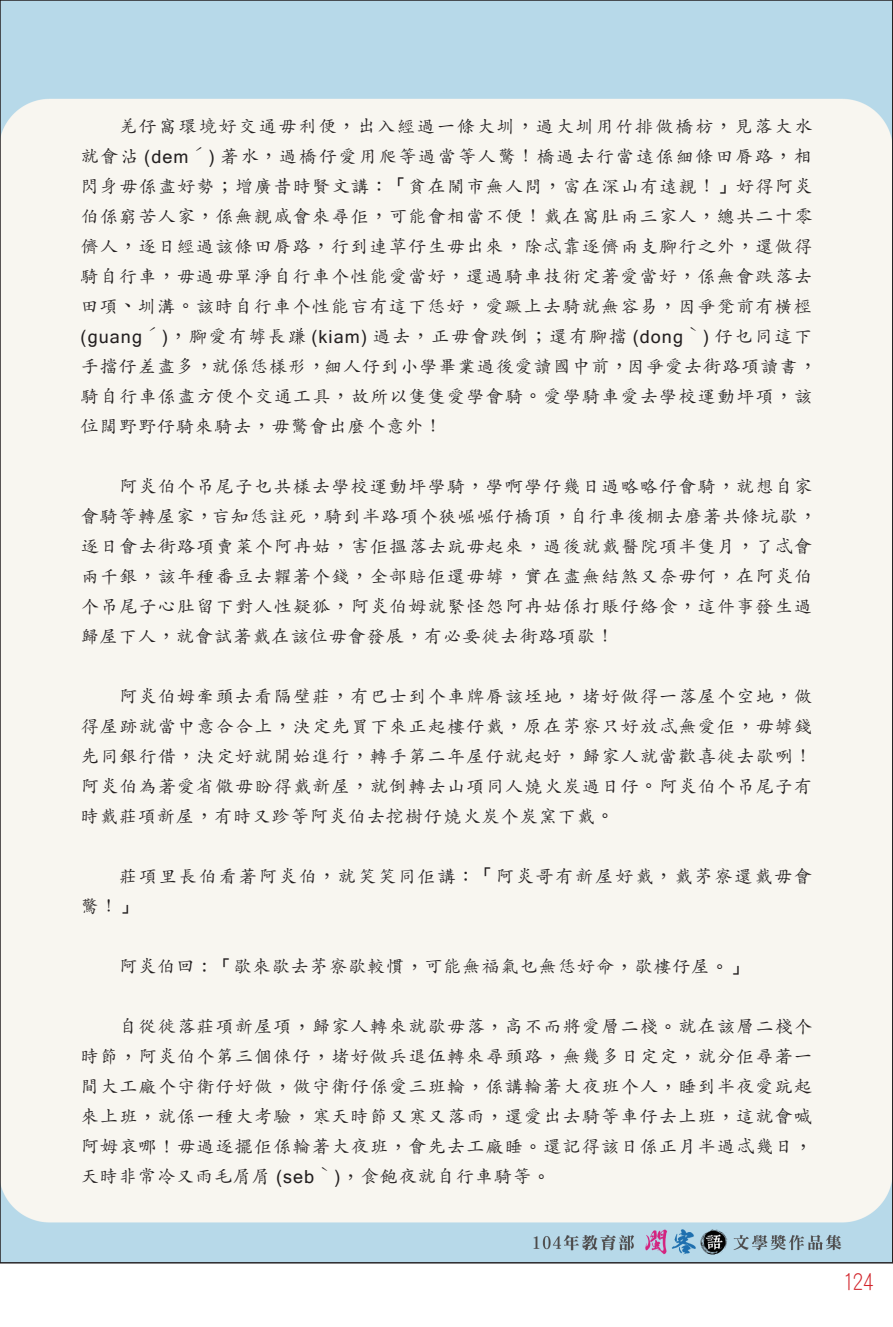
<style>
.page{position:relative;width:893px;height:1327px;background:#fff}
.page>*{position:absolute;margin:0;border:0;box-sizing:border-box;transform-origin:0 0}
.t1{font:21px "DF Li Hei Lt WIN BF";color:#d1232a}
.t2{font:18px/30px "Adobe Kaiti Std";letter-spacing:.07em;color:#231f20;text-align:justify}
.t3{font:18px "Adobe Kaiti Std";letter-spacing:.11em;color:#231f20}
.t4{font:18px "Microsoft Sans Serif";letter-spacing:.06em;color:#231f20}
.t5{font:18px "DF Li Kai Shu Md WIN BF";color:#231f20}
.s1{font-family:"DF Li Kai Shu Md WIN BF"}
.s2{font-family:"Microsoft Sans Serif"}
.s3{font-family:"Adobe Kaiti Std"}
</style>
<div class="page">
<img style="left:2px;top:2px;width:889px;height:1259px">
<svg style="left:289px;top:328px;width:16px;height:16px"></svg>
<p class="t2" style="left:81px;top:111px;width:733px;text-indent:38px">羌仔窩環境好交通毋利便<span class="s1">，</span>出入經過一條大圳<span class="s1">，</span>過大圳用竹排做橋枋<span class="s1">，</span>見落大水就會沾 <span class="s2">(dem</span>ˊ<span class="s2">)</span> 著水<span class="s1">，</span>過橋仔愛用爬等過當等人驚<span class="s1">！</span>橋過去行當遠係細條田脣路<span class="s1">，</span>相閃身毋係盡好勢<span class="s1">；</span>增廣昔時賢文講<span class="s1">：「</span>貧在鬧市無人問<span class="s1">，</span>富在深山有遠親<span class="s1">！」</span>好得阿炎伯係窮苦人家<span class="s1">，</span>係無親戚會來尋佢<span class="s1">，</span>可能會相當不便<span class="s1">！</span>戴在窩肚兩三家人<span class="s1">，</span>總共二十零儕人<span class="s1">，</span>逐日經過該條田脣路<span class="s1">，</span>行到連草仔生毋出來<span class="s1">，</span>除忒靠逐儕兩支腳行之外<span class="s1">，</span>還做得騎自行車<span class="s1">，</span>毋過毋單淨自行車个性能愛當好<span class="s1">，</span>還過騎車技術定著愛當好<span class="s1">，</span>係無會跌落去田項<span class="s1">、</span>圳溝<span class="s1">。</span>該時自行車个性能吂有這下恁好<span class="s1">，</span>愛蹶上去騎就無容易<span class="s1">，</span>因爭凳前有橫桱</p>
<p class="t4" style="left:81px;top:326px;width:207px">(guang<span class="s3">ˊ</span>)<span class="s1">，</span><span class="s3">腳愛有罅長</span></p>
<p class="t2" style="left:81px;top:321px;width:737px;text-align:left;text-indent:231px"><span class="s2">(kiam)</span> 過去<span class="s1">，</span>正毋會跌倒<span class="s1">；</span>還有腳擋 <span class="s2">(dong</span>ˋ<span class="s2">)</span> 仔乜同這下手擋仔差盡多<span class="s1">，</span>就係恁樣形<span class="s1">，</span>細人仔到小學畢業過後愛讀國中前<span class="s1">，</span>因爭愛去街路項讀書<span class="s1">，</span>騎自行車係盡方便个交通工具<span class="s1">，</span>故所以隻隻愛學會騎<span class="s1">。</span>愛學騎車愛去學校運動坪項<span class="s1">，</span>該位闊野野仔騎來騎去<span class="s1">，</span>毋驚會出麼个意外<span class="s1">！</span></p>
<p class="t2" style="left:81px;top:471px;width:737px;text-align:left;text-indent:38px">阿炎伯个吊尾子乜共樣去學校運動坪學騎<span class="s1">，</span>學啊學仔幾日過略略仔會騎<span class="s1">，</span>就想自家會騎等轉屋家<span class="s1">，</span>吂知恁註死<span class="s1">，</span>騎到半路項个狹崛崛仔橋頂<span class="s1">，</span>自行車後棚去磨著共條坑歇<span class="s1">，</span>逐日會去街路項賣菜个阿冉姑<span class="s1">，</span>害佢搵落去䟘毋起來<span class="s1">，</span>過後就戴醫院項半隻月<span class="s1">，</span>了忒會兩千銀<span class="s1">，</span>該年種番豆去糶著个錢<span class="s1">，</span>全部賠佢還毋罅<span class="s1">，</span>實在盡無結煞又奈毋何<span class="s1">，</span>在阿炎伯个吊尾子心肚留下對人性疑狐<span class="s1">，</span>阿炎伯姆就緊怪怨阿冉姑係打賬仔絡食<span class="s1">，</span>這件事發生過歸屋下人<span class="s1">，</span>就會試著戴在該位毋會發展<span class="s1">，</span>有必要徙去街路項歇<span class="s1">！</span></p>
<p class="t2" style="left:81px;top:681px;width:733px;text-indent:38px">阿炎伯姆牽頭去看隔壁莊<span class="s1">，</span>有巴士到个車牌脣該垤地<span class="s1">，</span>堵好做得一落屋个空地<span class="s1">，</span>做得屋跡就當中意合合上<span class="s1">，</span>決定先買下來正起樓仔戴<span class="s1">，</span>原在茅寮只好放忒無愛佢<span class="s1">，</span>毋罅錢先同銀行借<span class="s1">，</span>決定好就開始進行<span class="s1">，</span>轉手第二年屋仔就起好<span class="s1">，</span>歸家人就當歡喜徙去歇咧<span class="s1">！</span>阿炎伯為著愛省儆毋盼得戴新屋<span class="s1">，</span>就倒轉去山項同人燒火炭過日仔<span class="s1">。</span>阿炎伯个吊尾子有時戴莊項新屋<span class="s1">，</span>有時又跈等阿炎伯去挖樹仔燒火炭个炭窯下戴<span class="s1">。</span></p>
<p class="t3" style="left:119px;top:865px;width:695px">莊項里長伯看著阿炎伯<span class="s1">，</span>就笑笑同佢講<span class="s1">：「</span>阿炎哥有新屋好戴<span class="s1">，</span>戴茅寮還戴毋會</p>
<p class="t5" style="left:81px;top:897px;width:58px"><span class="s3">驚</span>！」</p>
<p class="t2" style="left:119px;top:951px;width:630px">阿炎伯回<span class="s1">：「</span>歇來歇去茅寮歇較慣<span class="s1">，</span>可能無福氣乜無恁好命<span class="s1">，</span>歇樓仔屋<span class="s1">。」</span></p>
<p class="t2" style="left:81px;top:1011px;width:733px;text-indent:38px">自從徙落莊項新屋項<span class="s1">，</span>歸家人轉來就歇毋落<span class="s1">，</span>高不而將愛層二棧<span class="s1">。</span>就在該層二棧个時節<span class="s1">，</span>阿炎伯个第三個倈仔<span class="s1">，</span>堵好做兵退伍轉來尋頭路<span class="s1">，</span>無幾多日定定<span class="s1">，</span>就分佢尋著一間大工廠个守衛仔好做<span class="s1">，</span>做守衛仔係愛三班輪<span class="s1">，</span>係講輪著大夜班个人<span class="s1">，</span>睡到半夜愛䟘起來上班<span class="s1">，</span>就係一種大考驗<span class="s1">，</span>寒天時節又寒又落雨<span class="s1">，</span>還愛出去騎等車仔去上班<span class="s1">，</span>這就會喊阿姆哀哪<span class="s1">！</span>毋過逐擺佢係輪著大夜班<span class="s1">，</span>會先去工廠睡<span class="s1">。</span>還記得該日係正月半過忒幾日<span class="s1">，</span>天時非常冷又雨毛屑屑 <span class="s2">(seb</span>ˋ<span class="s2">)</span><span class="s1">，</span>食飽夜就自行車騎等<span class="s1">。</span></p>
<p class="t1" style="left:842px;top:1271px;width:33px">124</p>
</div>
